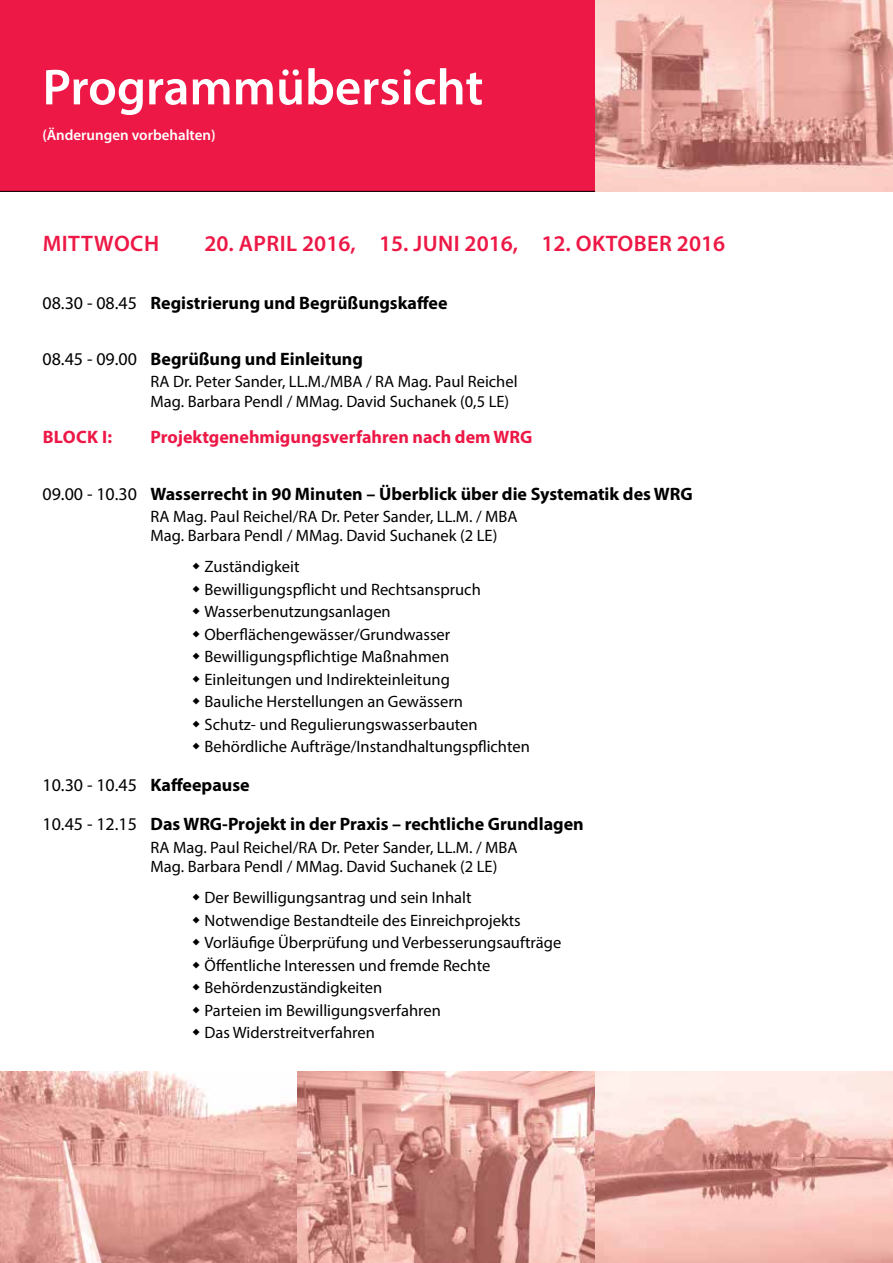
<style>
.page{position:relative;width:893px;height:1263px;background:#fff}
.page>*{position:absolute;margin:0;border:0;box-sizing:border-box;transform-origin:0 0}
.t1{font:600 51px "Myriad Pro";color:#fff}
.t2{font:600 22.5px "Myriad Pro";color:#ed1846}
.t3{font:700 18px/39px "Myriad Pro";color:#000}
.t4{font:700 18px "Myriad Pro";color:#ed1846}
.t5{font:16.5px/22.5px "Myriad Pro";color:#000}
.t6{font:600 15px "Myriad Pro";color:#fff}
.s1{font-weight:400}
</style>
<div class="page">
<div style="left:0;top:0;width:595px;height:192px;background:#ed1846"></div>
<hr style="left:0;top:191px;width:893px;height:1px;background:#000">
<img style="left:595px;top:0;width:298px;height:191px">
<img style="left:0;top:1071px;width:893px;height:192px">
<h1 class="t1" style="left:43px;top:55px;width:442px">Programmübersicht</h1>
<p class="t6" style="left:43px;top:126px;width:175px">(Änderungen vorbehalten)</p>
<h2 class="t2" style="left:43px;top:229px;width:33px">mittwoch</h2>
<h2 class="t2" style="left:205px;top:229px;width:402px">20. Apri l 2016, 15. Juni 2016, 12. Oktob</h2>
<h2 class="t2" style="left:647px;top:229px;width:79px">er 2016</h2>
<p class="t3" style="left:43px;top:283px;width:407px"><span class="s1">08.30 - 08.45</span> Registrierung und Begrüßungskaffee</p>
<p class="t3" style="left:43px;top:339px;width:322px"><span class="s1">08.45 - 09.00</span> Begrüßung und Einleitung</p>
<p class="t5" style="left:151px;top:371px;width:369px;line-height:19.5px">RA Dr. Peter Sander, LL.M./MBA / RA Mag. Paul Reichel<br>Mag. Barbara Pendl / MMag. David Suchanek (0,5 LE)</p>
<p class="t4" style="left:43px;top:425px;width:71px">BLOCK I:</p>
<p class="t4" style="left:151px;top:425px;width:383px">Projektgenehmigungsverfahren nach dem WRG</p>
<p class="t3" style="left:43px;top:473px;width:652px"><span class="s1">09.00 - 10.30</span> Wasserrecht in 90 Minuten – Überblick über die Systematik des WRG</p>
<p class="t5" style="left:151px;top:506px;width:369px;line-height:19.5px">RA Mag. Paul Reichel/RA Dr. Peter Sander, LL.M. / MBA<br>Mag. Barbara Pendl / MMag. David Suchanek (2 LE)</p>
<p class="t5" style="left:205px;top:555px;width:327px">Zuständigkeit<br>Bewilligungspflicht und Rechtsanspruch Wasserbenutzungsanlagen Oberflächengewässer/Grundwasser Bewilligungspflichtige Maßnahmen Einleitungen und Indirekteinleitung<br>Bauliche Herstellungen an Gewässern<br>Schutz- und Regulierungswasserbauten Behördliche Aufträge/Instandhaltungspflichten</p>
<p class="t3" style="left:43px;top:765px;width:543px"><span class="s1">10.30 - 10.45</span> Kaffeepause<br><span class="s1">10.45 - 12.15</span> Das WRG-Projekt in der Praxis – rechtliche Grundlagen</p>
<p class="t5" style="left:151px;top:837px;width:369px;line-height:19.5px">RA Mag. Paul Reichel/RA Dr. Peter Sander, LL.M. / MBA<br>Mag. Barbara Pendl / MMag. David Suchanek (2 LE)</p>
<p class="t5" style="left:205px;top:886px;width:358px">Der Bewilligungsantrag und sein Inhalt<br>Notwendige Bestandteile des Einreichprojekts Vorläufige Überprüfung und Verbesserungsaufträge Öffentliche Interessen und fremde Rechte Behördenzuständigkeiten<br>Parteien im Bewilligungsverfahren<br>Das Widerstreitverfahren</p>
</div>
